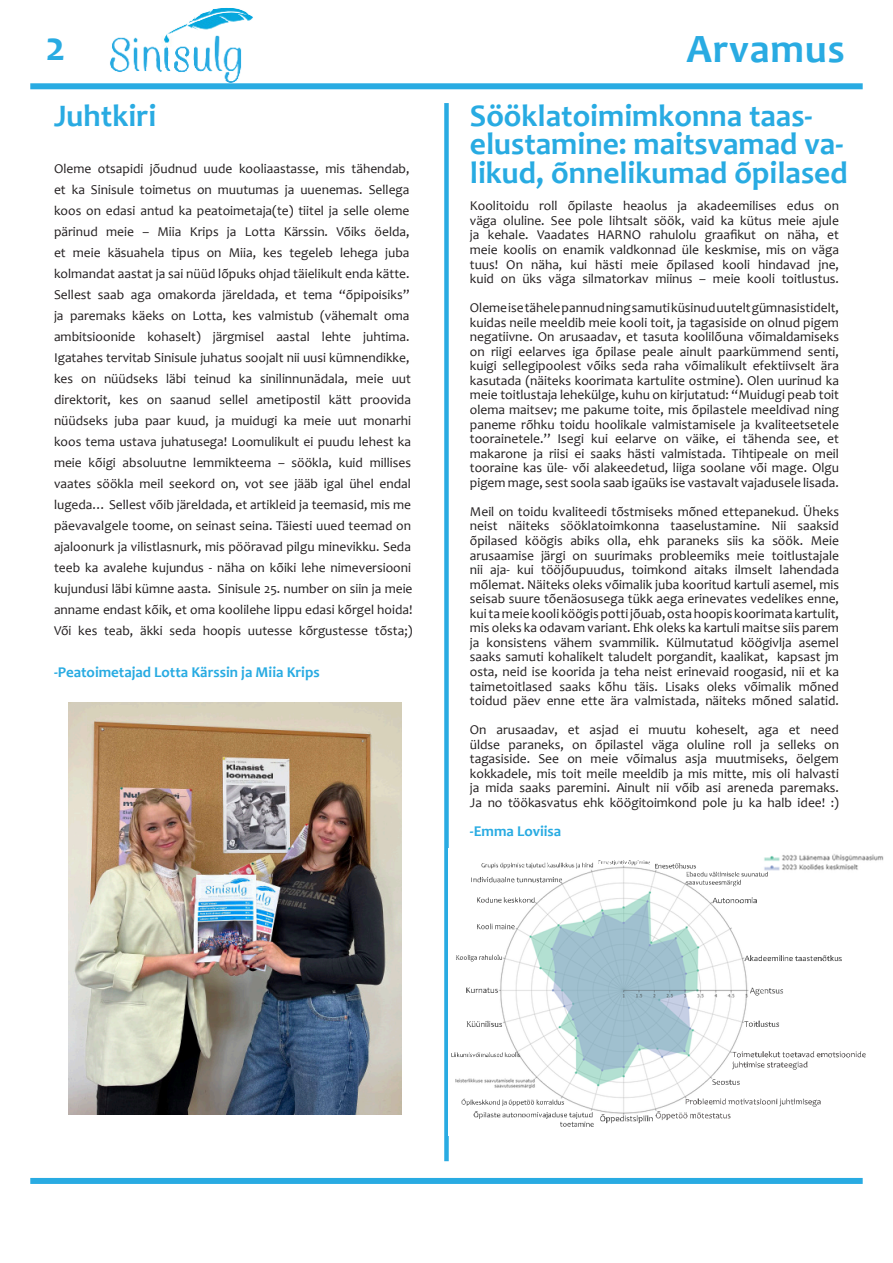
<style>
.page{position:relative;width:893px;height:1263px;background:#fff}
.page>*{position:absolute;margin:0;border:0;box-sizing:border-box;transform-origin:0 0}
.t1{font:700 42px "Candara";color:#29abe2}
.t2{font:700 40.5px "Candara";letter-spacing:.02em;color:#29abe2}
.t3{font:700 31.5px/28.5px "Candara";color:#28abe2}
.t4{font:700 31.5px "Candara";color:#29abe2}
.t5{font:700 15px "Candara";color:#28abe2}
.t6{font:13.5px/14.5px "Candara";color:#231f20;text-align:justify}
</style>
<div class="page">
<div style="left:30px;top:1178px;width:833px;height:6px;background:#29abe2"></div>
<div style="left:30px;top:83px;width:833px;height:6px;background:#29abe2"></div>
<div style="left:444px;top:103px;width:5px;height:1058px;background:#29abe2"></div>
<img style="left:110px;top:8px;width:143px;height:75px">
<img style="left:68px;top:703px;width:334px;height:412px">
<img style="left:451px;top:854px;width:433px;height:273px">
<p class="t1" style="left:46px;top:20px;width:22px">2</p>
<p class="t2" style="left:686px;top:23px;width:160px">Arvamus</p>
<p class="t4" style="left:54px;top:96px;width:104px">Juhtkiri</p>
<p class="t6" style="left:54px;top:158px;width:360px;line-height:21px;text-align:left">Oleme otsapidi jõudnud uude kooliaastasse, mis tähendab, et ka Sinisule toimetus on muutumas ja uuenemas. Sellega koos on edasi antud ka peatoimetaja(te) tiitel ja selle oleme pärinud meie – Miia Krips ja Lotta Kärssin. Võiks öelda, et meie käsuahela tipus on Miia, kes tegeleb lehega juba kolmandat aastat ja sai nüüd lõpuks ohjad täielikult enda kätte.<br>Sellest saab aga omakorda järeldada, et tema “õpipoisiks” ja paremaks käeks on Lotta, kes valmistub (vähemalt oma ambitsioonide kohaselt) järgmisel aastal lehte juhtima.<br>Igatahes tervitab Sinisule juhatus soojalt nii uusi kümnendikke, kes on nüüdseks läbi teinud ka sinilinnunädala, meie uut direktorit, kes on saanud sellel ametipostil kätt proovida nüüdseks juba paar kuud, ja muidugi ka meie uut monarhi koos tema ustava juhatusega! Loomulikult ei puudu lehest ka meie kõigi absoluutne lemmikteema – söökla, kuid millises vaates söökla meil seekord on, vot see jääb igal ühel endal lugeda… Sellest võib järeldada, et artikleid ja teemasid, mis me päevavalgele toome, on seinast seina. Täiesti uued teemad on ajaloonurk ja vilistlasnurk, mis pööravad pilgu minevikku. Seda teeb ka avalehe kujundus - näha on kõiki lehe nimeversiooni kujundusi läbi kümne aasta. Sinisule 25. number on siin ja meie anname endast kõik, et oma koolilehe lippu edasi kõrgel hoida!<br>Või kes teab, äkki seda hoopis uutesse kõrgustesse tõsta;)</p>
<p class="t5" style="left:54px;top:662px;width:267px">-Peatoimetajad Lotta Kärssin ja Miia Krips</p>
<p class="t3" style="left:470px;top:101px;width:379px">Sööklatoimimkonna taas&shy;elustamine: maitsvamad va&shy;likud, õnnelikumad õpilased</p>
<p class="t6" style="left:470px;top:199px;width:371px">Koolitoidu roll õpilaste heaolus ja akadeemilises edus on väga oluline. See pole lihtsalt söök, vaid ka kütus meie ajule ja kehale. Vaadates HARNO rahulolu graafikut on näha, et meie koolis on enamik valdkonnad üle keskmise, mis on väga tuus! On näha, kui hästi meie õpilased kooli hindavad jne, kuid on üks väga silmatorkav miinus – meie kooli toitlustus.</p>
<p class="t6" style="left:470px;top:300px;width:371px">Oleme ise tähele pannud ning samuti küsinud uutelt gümnasistidelt, kuidas neile meeldib meie kooli toit, ja tagasiside on olnud pigem negatiivne. On arusaadav, et tasuta koolilõuna võimaldamiseks on riigi eelarves iga õpilase peale ainult paarkümmend senti, kuigi sellegipoolest võiks seda raha võimalikult efektiivselt ära kasutada (näiteks koorimata kartulite ostmine). Olen uurinud ka meie toitlustaja lehekülge, kuhu on kirjutatud: “Muidugi peab toit olema maitsev; me pakume toite, mis õpilastele meeldivad ning paneme rõhku toidu hoolikale valmistamisele ja kvaliteetsetele toorainetele.’’ Isegi kui eelarve on väike, ei tähenda see, et makarone ja riisi ei saaks hästi valmistada. Tihtipeale on meil tooraine kas üle- või alakeedetud, liiga soolane või mage. Olgu pigem mage, sest soola saab igaüks ise vastavalt vajadusele lisada.</p>
<p class="t6" style="left:470px;top:504px;width:371px">Meil on toidu kvaliteedi tõstmiseks mõned ettepanekud. Üheks neist näiteks sööklatoimkonna taaselustamine. Nii saaksid õpilased köögis abiks olla, ehk paraneks siis ka söök. Meie arusaamise järgi on suurimaks probleemiks meie toitlustajale nii aja- kui tööjõupuudus, toimkond aitaks ilmselt lahendada mõlemat. Näiteks oleks võimalik juba kooritud kartuli asemel, mis seisab suure tõenäosusega tükk aega erinevates vedelikes enne, kui ta meie kooli köögis potti jõuab, osta hoopis koorimata kartulit, mis oleks ka odavam variant. Ehk oleks ka kartuli maitse siis parem ja konsistens vähem svammilik. Külmutatud köögivlja asemel saaks samuti kohalikelt taludelt porgandit, kaalikat, kapsast jm osta, neid ise koorida ja teha neist erinevaid roogasid, nii et ka taimetoitlased saaks kõhu täis. Lisaks oleks võimalik mõned toidud päev enne ette ära valmistada, näiteks mõned salatid.</p>
<p class="t6" style="left:470px;top:722px;width:371px">On arusaadav, et asjad ei muutu koheselt, aga et need üldse paraneks, on õpilastel väga oluline roll ja selleks on tagasiside. See on meie võimalus asja muutmiseks, öelgem kokkadele, mis toit meile meeldib ja mis mitte, mis oli halvasti ja mida saaks paremini. Ainult nii võib asi areneda paremaks.<br>Ja no töökasvatus ehk köögitoimkond pole ju ka halb idee! :)</p>
<p class="t5" style="left:470px;top:822px;width:93px">-Emma Loviisa</p>
</div>
